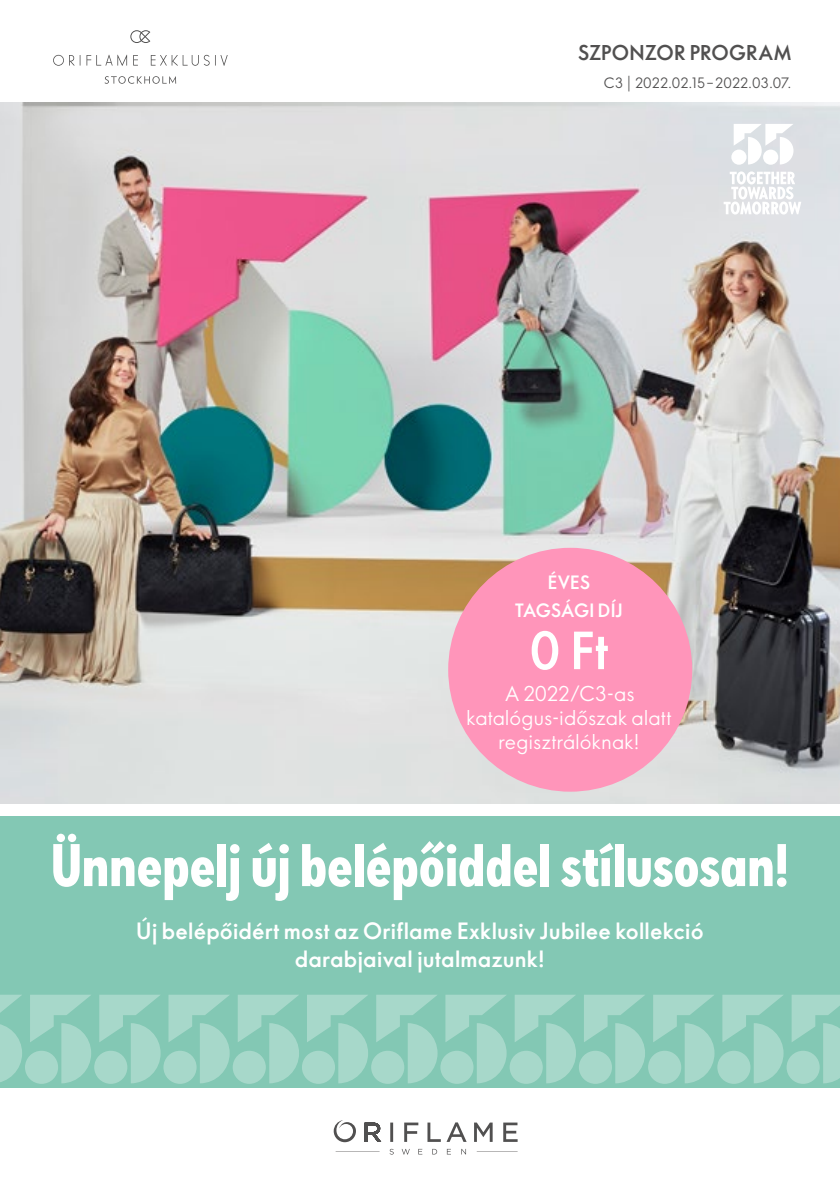
<style>
.page{position:relative;width:840px;height:1191px;background:#fff}
.page>*{position:absolute;margin:0;border:0;box-sizing:border-box;transform-origin:0 0}
.t1{font:700 56px "Oriflame Sans Cond 2.0";color:#fff}
.t2{font:700 50px "Oriflame Sans Print";color:#fff}
.t3{font:700 22px/28px "Oriflame Sans Print";letter-spacing:.005em;color:#fff;text-align:center}
.t4{font:20px/24px "Oriflame Sans Print";letter-spacing:.01em;color:#fff;text-align:center}
.t5{font:700 20px "Oriflame Sans Print";letter-spacing:.01em;color:#515050}
.t6{font:700 18px/28px "Oriflame Sans Print";letter-spacing:.005em;color:#fff;text-align:center}
.t7{font:14px "Oriflame Sans Print";letter-spacing:.01em;color:#515050}
</style>
<div class="page">
<img style="left:0;top:103px;width:839px;height:700px">
<div style="left:0;top:816px;width:839px;height:181px;background:#83c8b4"></div>
<svg style="left:333px;top:1120px;width:184px;height:34px"></svg>
<div style="left:0;top:992px;width:839px;height:95px;background:#83c8b4"></div>
<svg style="left:0;top:995px;width:22px;height:87px"></svg>
<div style="left:25px;top:1050px;width:33px;height:33px;background:#a7d8ca;border-radius:50%"></div>
<svg style="left:94px;top:1050px;width:33px;height:33px"></svg>
<svg style="left:99px;top:995px;width:62px;height:88px"></svg>
<svg style="left:30px;top:995px;width:61px;height:88px"></svg>
<svg style="left:163px;top:1050px;width:33px;height:33px"></svg>
<svg style="left:232px;top:1050px;width:34px;height:33px"></svg>
<svg style="left:237px;top:995px;width:62px;height:88px"></svg>
<svg style="left:168px;top:995px;width:62px;height:88px"></svg>
<div style="left:302px;top:1050px;width:33px;height:33px;background:#a7d8ca;border-radius:50%"></div>
<svg style="left:371px;top:1050px;width:33px;height:33px"></svg>
<svg style="left:376px;top:995px;width:61px;height:88px"></svg>
<svg style="left:307px;top:995px;width:61px;height:88px"></svg>
<svg style="left:440px;top:1050px;width:33px;height:33px"></svg>
<svg style="left:509px;top:1050px;width:33px;height:33px"></svg>
<svg style="left:514px;top:995px;width:62px;height:88px"></svg>
<svg style="left:445px;top:995px;width:61px;height:88px"></svg>
<svg style="left:578px;top:1050px;width:33px;height:33px"></svg>
<svg style="left:647px;top:1050px;width:33px;height:33px"></svg>
<svg style="left:652px;top:995px;width:62px;height:88px"></svg>
<svg style="left:583px;top:995px;width:62px;height:88px"></svg>
<svg style="left:717px;top:1050px;width:33px;height:33px"></svg>
<svg style="left:786px;top:1050px;width:33px;height:33px"></svg>
<svg style="left:791px;top:995px;width:48px;height:88px"></svg>
<svg style="left:722px;top:995px;width:61px;height:88px"></svg>
<svg style="left:53px;top:55px;width:74px;height:11px"></svg>
<svg style="left:133px;top:55px;width:5px;height:11px"></svg>
<svg style="left:151px;top:55px;width:58px;height:11px"></svg>
<svg style="left:215px;top:55px;width:12px;height:11px"></svg>
<svg style="left:104px;top:76px;width:72px;height:8px"></svg>
<svg style="left:130px;top:30px;width:20px;height:13px"></svg>
<svg style="left:731px;top:150px;width:15px;height:15px"></svg>
<svg style="left:733px;top:124px;width:60px;height:40px"></svg>
<svg style="left:723px;top:171px;width:77px;height:43px"></svg>
<div style="left:448px;top:548px;width:243px;height:243px;background:#ff95ba;border-radius:50%"></div>
<p class="t5" style="left:577px;top:38px;width:215px">SZPONZOR PROGRAM</p>
<p class="t7" style="left:603px;top:73px;width:189px">C3 | 2022.02.15–2022.03.07.</p>
<p class="t6" style="left:515px;top:568px;width:109px">ÉVES<br>TAGSÁGI DÍJ</p>
<h2 class="t2" style="left:529px;top:615px;width:80px">0 Ft</h2>
<p class="t4" style="left:466px;top:681px;width:206px">A 2022/C3-as katalógus-időszak alatt regisztrálóknak!</p>
<h1 class="t1" style="left:51px;top:826px;width:738px">Ünnepelj új belépőiddel stílusosan!</h1>
<p class="t3" style="left:136px;top:916px;width:568px">Új belépőidért most az Oriflame Exklusiv Jubilee kollekció darabjaival jutalmazunk!</p>
</div>
